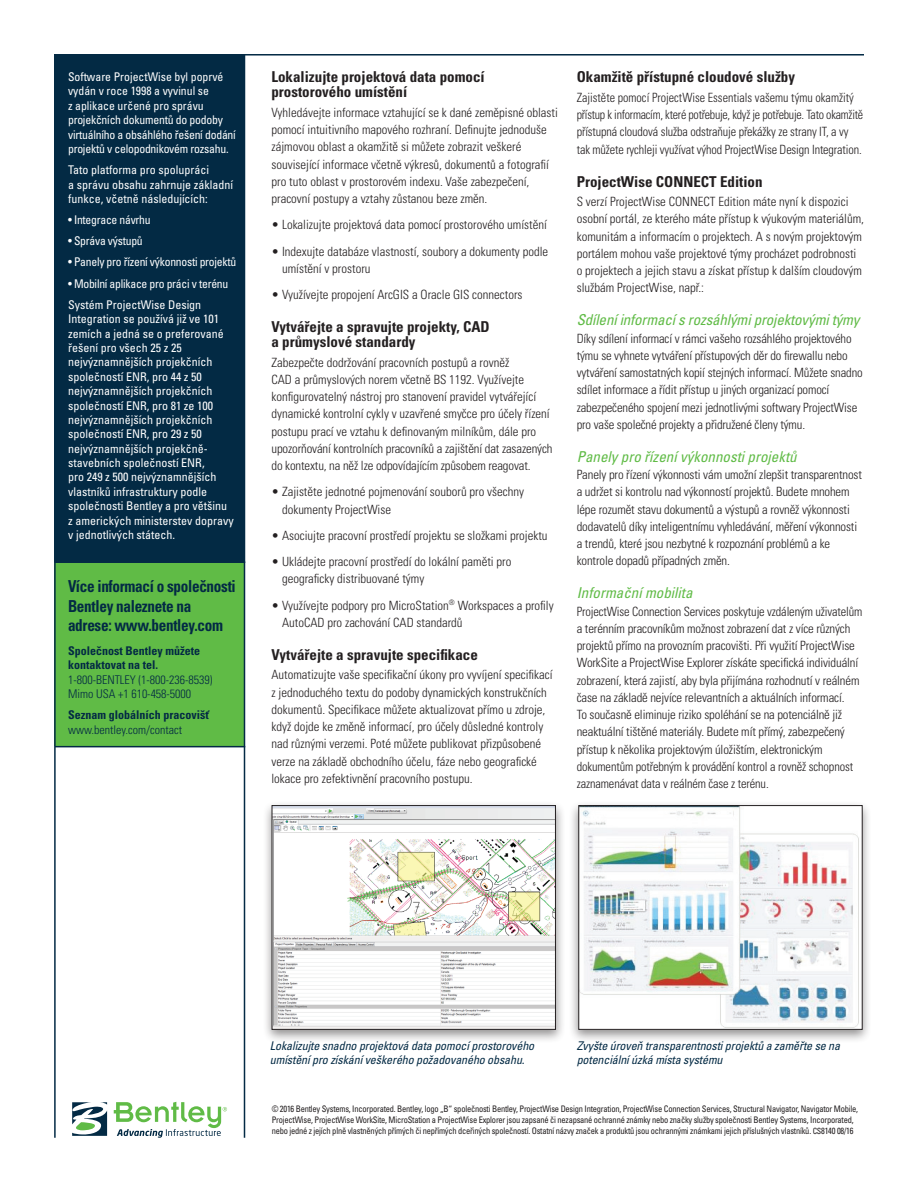
<style>
.page{position:relative;width:918px;height:1188px;background:#fff}
.page>*{position:absolute;margin:0;border:0;box-sizing:border-box;transform-origin:0 0}
.t1{font:700 condensed 16.5px/19.8px "Univers CE";letter-spacing:-.02em;color:#032a44;scale:.92 1}
.t2{font:700 condensed 15px/15px "Univers CE";color:#231f20}
.t3{font:italic condensed 15px "Univers CE";color:#60bb46}
.t4{font:300 condensed 12.75px/17.2px "Univers CE";color:#231f20}
.t5{font:300 condensed 12.75px/17.2px "Univers CE";color:#231f20;scale:.95 1}
.t6{font:condensed 12px/14.4px "Univers CE";color:#fff}
.t7{font:condensed 12px/14.4px "Univers CE";letter-spacing:-.02em;color:#fff}
.t8{font:italic condensed 12px/14.4px "Univers CE";letter-spacing:-.01em;color:#032a44}
.t9{font:300 condensed 12px/14.4px "Univers CE";color:#032a44}
.t10{font:700 condensed 12px/14.4px "Univers CE";color:#032a44}
.t11{font:condensed 9px/10.8px "Univers CE";letter-spacing:-.025em;color:#231f20;scale:.94 1}
.s1{font-size:8.55px}
</style>
<div class="page">
<svg style="left:72px;top:1102px;width:35px;height:34px"></svg>
<svg style="left:114px;top:1102px;width:113px;height:36px"></svg>
<div style="left:55px;top:561px;width:190px;height:185px;background:#60bb46"></div>
<hr style="left:55px;top:746px;width:190px;height:1px;background:#032a44">
<div style="left:55px;top:54px;width:190px;height:507px;background:#032a44"></div>
<hr style="left:55px;top:561px;width:190px;height:2px;background:#032a44">
<hr style="left:244px;top:54px;width:1px;height:1084px;background:#032a44">
<hr style="left:54px;top:54px;width:2px;height:1084px;background:#032a44">
<hr style="left:56px;top:54px;width:808px;height:2px;background:#032a44">
<div style="left:262px;top:800px;width:303px;height:244px;background:#231f20;opacity:.5"></div>
<svg style="left:271px;top:805px;width:285px;height:225px"></svg>
<div style="left:569px;top:800px;width:303px;height:244px;background:#231f20;opacity:.5"></div>
<svg style="left:578px;top:805px;width:285px;height:225px"></svg>
<p class="t7" style="left:68px;top:70px;width:169px">Software ProjectWise byl poprvé vydán v roce 1998 a vyvinul se<br>z aplikace určené pro správu projekčních dokumentů do podoby virtuálního a obsáhlého řešení dodání projektů v celopodnikovém rozsahu.</p>
<p class="t6" style="left:68px;top:163px;width:167px">Tato platforma pro spolupráci<br>a správu obsahu zahrnuje základní funkce, včetně následujících:</p>
<p class="t7" style="left:68px;top:213px;width:84px">• Integrace návrhu</p>
<p class="t7" style="left:68px;top:234px;width:76px">• Správa výstupů</p>
<p class="t7" style="left:68px;top:255px;width:170px">• Panely pro řízení výkonnosti projektů</p>
<p class="t7" style="left:68px;top:273px;width:162px;line-height:21.1px">• Mobilní aplikace pro práci v terénu<br>Systém ProjectWise Design</p>
<p class="t6" style="left:68px;top:312px;width:167px">Integration se používá již ve 101 zemích a jedná se o preferované řešení pro všech 25 z 25 nejvýznamnějších projekčních společností ENR, pro 44 z 50 nejvýznamnějších projekčních společností ENR, pro 81 ze 100 nejvýznamnějších projekčních společností ENR, pro 29 z 50 nejvýznamnějších projekčně&shy;stavebních společností ENR,<br>pro 249 z 500 nejvýznamnějších vlastníků infrastruktury podle společnosti Bentley a pro většinu z amerických ministerstev dopravy v jednotlivých státech.</p>
<p class="t1" style="left:68px;top:576px;width:184px">Více informací o společnosti<br>Bentley naleznete na adrese: www.bentley.com</p>
<p class="t10" style="left:68px;top:644px;width:133px">Společnost Bentley můžete kontaktovat na tel.</p>
<p class="t9" style="left:68px;top:672px;width:146px">1-800-BENTLEY (1-800-236-8539)<br>Mimo USA +1 610-458-5000</p>
<p class="t10" style="left:68px;top:708px;width:143px">Seznam globálních pracovišť</p>
<p class="t9" style="left:68px;top:722px;width:116px">www.bentley.com/contact</p>
<p class="t2" style="left:271px;top:70px;width:215px">Lokalizujte projektová data pomocí prostorového umístění</p>
<p class="t4" style="left:271px;top:104px;width:288px">Vyhledávejte informace vztahující se k dané zeměpisné oblasti pomocí intuitivního mapového rozhraní. Definujte jednoduše zájmovou oblast a okamžitě si můžete zobrazit veškeré související informace včetně výkresů, dokumentů a fotografií pro tuto oblast v prostorovém indexu. Vaše zabezpečení, pracovní postupy a vztahy zůstanou beze změn.</p>
<p class="t4" style="left:271px;top:217px;width:277px">• Lokalizujte projektová data pomocí prostorového umístění</p>
<p class="t4" style="left:282px;top:243px;width:268px;text-indent:-11px">• Indexujte databáze vlastností, soubory a dokumenty podle umístění v prostoru</p>
<p class="t4" style="left:271px;top:286px;width:253px">• Využívejte propojení ArcGIS a Oracle GIS connectors</p>
<p class="t2" style="left:271px;top:320px;width:220px">Vytvářejte a spravujte projekty, CAD a průmyslové standardy</p>
<p class="t4" style="left:271px;top:354px;width:283px">Zabezpečte dodržování pracovních postupů a rovněž<br>CAD a průmyslových norem včetně BS 1192. Využívejte konfigurovatelný nástroj pro stanovení pravidel vytvářející dynamické kontrolní cykly v uzavřené smyčce pro účely řízení postupu prací ve vztahu k definovaným milníkům, dále pro upozorňování kontrolních pracovníků a zajištění dat zasazených do kontextu, na něž lze odpovídajícím způsobem reagovat.</p>
<p class="t4" style="left:282px;top:484px;width:244px;text-indent:-11px">• Zajistěte jednotné pojmenování souborů pro všechny dokumenty ProjectWise</p>
<p class="t4" style="left:271px;top:527px;width:278px">• Asociujte pracovní prostředí projektu se složkami projektu</p>
<p class="t4" style="left:282px;top:553px;width:231px;text-indent:-11px">• Ukládejte pracovní prostředí do lokální paměti pro geograficky distribuované týmy</p>
<p class="t4" style="left:282px;top:597px;width:273px;text-indent:-11px">• Využívejte podpory pro MicroStation<sup>®</sup> Workspaces a profily<br>AutoCAD pro zachování CAD standardů</p>
<p class="t2" style="left:271px;top:647px;width:208px">Vytvářejte a spravujte specifikace</p>
<p class="t4" style="left:271px;top:667px;width:283px">Automatizujte vaše specifikační úkony pro vyvíjení specifikací z jednoduchého textu do podoby dynamických konstrukčních dokumentů. Specifikace můžete aktualizovat přímo u zdroje, když dojde ke změně informací, pro účely důsledné kontroly nad různými verzemi. Poté můžete publikovat přizpůsobené verze na základě obchodního účelu, fáze nebo geografické lokace pro zefektivnění pracovního postupu.</p>
<p class="t2" style="left:577px;top:70px;width:220px">Okamžitě přístupné cloudové služby</p>
<p class="t5" style="left:577px;top:89px;width:303px">Zajistěte pomocí ProjectWise Essentials vašemu týmu okamžitý přístup k informacím, které potřebuje, když je potřebuje. Tato okamžitě přístupná cloudová služba odstraňuje překážky ze strany IT, a vy tak můžete rychleji využívat výhod ProjectWise Design Integration.</p>
<p class="t2" style="left:577px;top:174px;width:187px">ProjectWise CONNECT Edition</p>
<p class="t4" style="left:577px;top:193px;width:289px">S verzí ProjectWise CONNECT Edition máte nyní k dispozici osobní portál, ze kterého máte přístup k výukovým materiálům, komunitám a informacím o projektech. A s novým projektovým portálem mohou vaše projektové týmy procházet podrobnosti o projektech a jejich stavu a získat přístup k dalším cloudovým službám ProjectWise, např.:</p>
<p class="t3" style="left:577px;top:312px;width:284px">Sdílení informací s rozsáhlými projektovými týmy</p>
<p class="t4" style="left:577px;top:330px;width:288px">Díky sdílení informací v rámci vašeho rozsáhlého projektového týmu se vyhnete vytváření přístupových děr do firewallu nebo vytváření samostatných kopií stejných informací. Můžete snadno sdílet informace a řídit přístup u jiných organizací pomocí zabezpečeného spojení mezi jednotlivými softwary ProjectWise pro vaše společné projekty a přidružené členy týmu.</p>
<p class="t3" style="left:577px;top:448px;width:221px">Panely pro řízení výkonnosti projektů</p>
<p class="t4" style="left:577px;top:466px;width:287px">Panely pro řízení výkonnosti vám umožní zlepšit transparentnost a udržet si kontrolu nad výkonností projektů. Budete mnohem lépe rozumět stavu dokumentů a výstupů a rovněž výkonnosti dodavatelů díky inteligentnímu vyhledávání, měření výkonnosti a trendů, které jsou nezbytné k rozpoznání problémů a ke kontrole dopadů případných změn.</p>
<p class="t3" style="left:577px;top:585px;width:117px">Informační mobilita</p>
<p class="t4" style="left:577px;top:603px;width:287px">ProjectWise Connection Services poskytuje vzdáleným uživatelům a terénním pracovníkům možnost zobrazení dat z více různých projektů přímo na provozním pracovišti. Při využití ProjectWise WorkSite a ProjectWise Explorer získáte specifická individuální zobrazení, která zajistí, aby byla přijímána rozhodnutí v reálném čase na základě nejvíce relevantních a aktuálních informací.<br>To současně eliminuje riziko spoléhání se na potenciálně již neaktuální tištěné materiály. Budete mít přímý, zabezpečený přístup k několika projektovým úložištím, elektronickým dokumentům potřebným k provádění kontrol a rovněž schopnost zaznamenávat data v reálném čase z terénu.</p>
<p class="t8" style="left:270px;top:1039px;width:266px">Lokalizujte snadno projektová data pomocí prostorového umístění pro získání veškerého požadovaného obsahu.</p>
<p class="t8" style="left:577px;top:1039px;width:265px">Zvyšte úroveň transparentnosti projektů a zaměřte se na potenciální úzká místa systému</p>
<p class="t11" style="left:272px;top:1104px;width:625px">© 2016 Bentley Systems, Incorporated. Bentley, logo „B“ společnosti Bentley, ProjectWise Design Integration, ProjectWise Connection Services, Structural Navigator, Navigator Mobile,<br>ProjectWise, ProjectWise WorkSite, MicroStation a ProjectWise Explorer jsou zapsané či nezapsané ochranné známky nebo značky služby společnosti Bentley Systems, Incorporated, nebo jedné z jejích plně vlastněných přímých či nepřímých dceřiných společností. Ostatní názvy značek a produktů jsou ochrannými známkami jejich příslušných vlastníků. <span class="s1">CS</span>8140 08/16</p>
</div>
